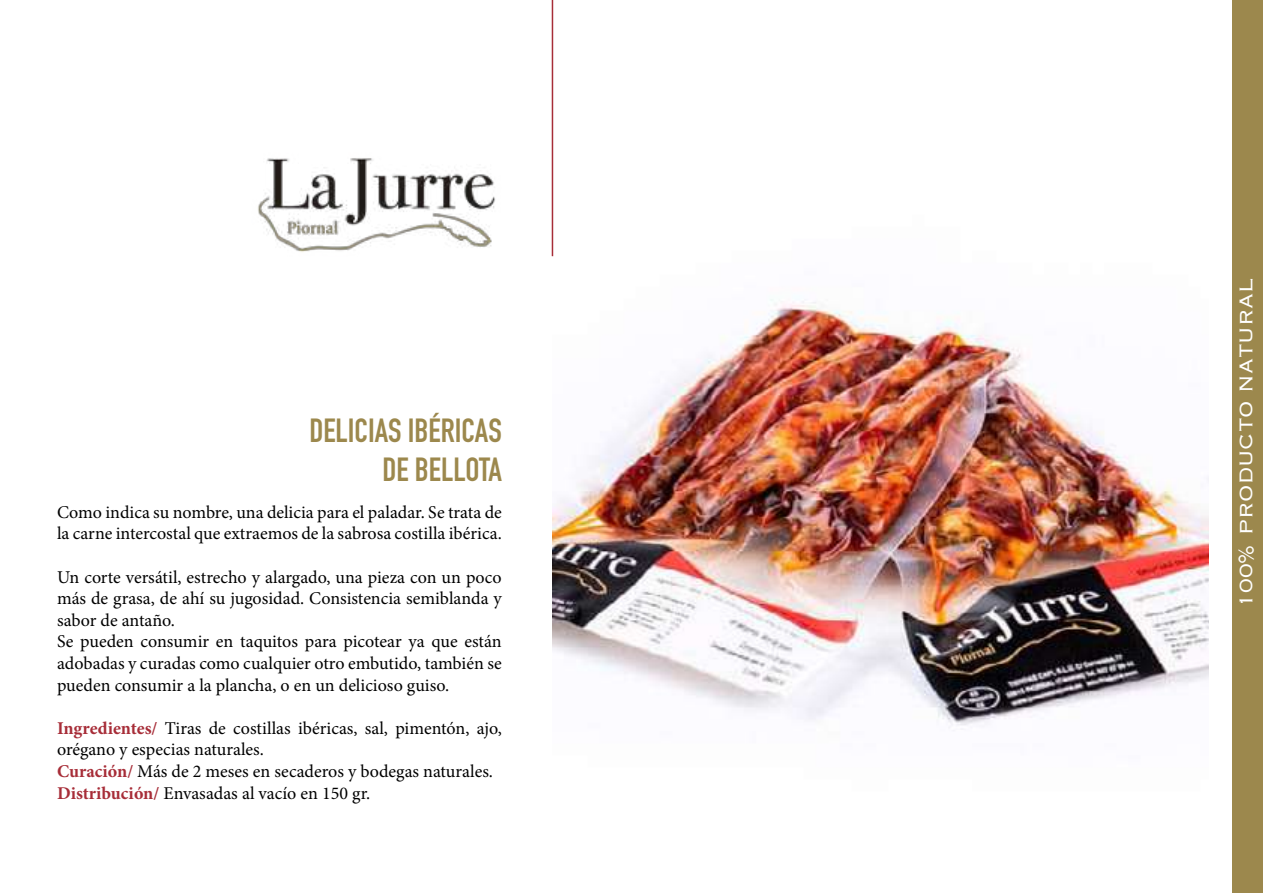
<style>
.page{position:relative;width:1263px;height:893px;background:#fff}
.page>*{position:absolute;margin:0;border:0;box-sizing:border-box;transform-origin:0 0}
.t1{font:700 33px/39.6px "DIN Condensed";color:#9c884d;text-align:right}
.t2{font:300 24px "Copperplate";color:#fff}
.t3{font:18px/21.6px "Minion Pro";color:#000}
.s1{font-weight:700;color:#a72d38}
</style>
<div class="page">
<img style="left:258px;top:158px;width:238px;height:94px">
<img style="left:553px;top:120px;width:656px;height:611px">
<div style="left:1232px;top:0;width:31px;height:893px;background:#9c884d"></div>
<hr style="left:552px;top:0;width:1px;height:256px;background:#a72d38">
<h1 class="t1" style="left:309px;top:410px;width:194px">DELICIAS IBÉRICAS<br>DE BELLOTA</h1>
<p class="t3" style="left:57px;top:501px;width:446px">Como indica su nombre, una delicia para el paladar. Se trata de la carne intercostal que extraemos de la sabrosa costilla ibérica.</p>
<p class="t3" style="left:57px;top:566px;width:446px">Un corte versátil, estrecho y alargado, una pieza con un poco más de grasa, de ahí su jugosidad. Consistencia semiblanda y sabor de antaño.<br>Se pueden consumir en taquitos para picotear ya que están adobadas y curadas como cualquier otro embutido, también se pueden consumir a la plancha, o en un delicioso guiso.</p>
<p class="t3" style="left:57px;top:717px;width:446px"><span class="s1">Ingredientes/</span> Tiras de costillas ibéricas, sal, pimentón, ajo, orégano y especias naturales.<br><span class="s1">Curación/</span> Más de 2 meses en secaderos y bodegas naturales.<br><span class="s1">Distribución/</span> Envasadas al vacío en 150 gr.</p>
<h2 class="t2" style="left:1230px;top:608px;width:331px;rotate:-90deg">100% PRODUCTO NATURAL</h2>
</div>
